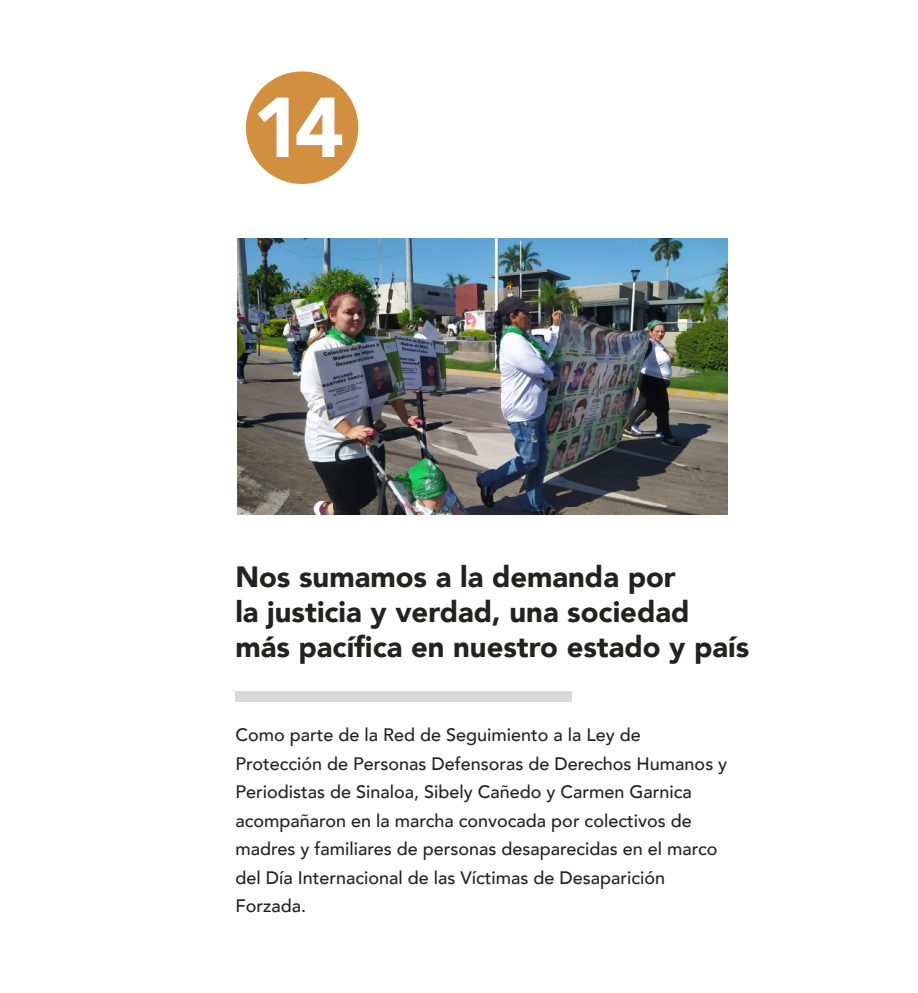
<style>
.page{position:relative;width:918px;height:993px;background:#fff}
.page>*{position:absolute;margin:0;border:0;box-sizing:border-box;transform-origin:0 0}
.t1{font:900 83.85px "Avenir";color:#fff}
.t2{font:900 29.25px/35px "Avenir";color:#222221}
.t3{font:500 18px/28.5px "Avenir";color:#222221}
</style>
<div class="page">
<div style="left:246px;top:71px;width:112px;height:113px;background:#d38f40;border-radius:50%"></div>
<div style="left:235px;top:691px;width:337px;height:10px;background:#d9d9d9"></div>
<img style="left:237px;top:238px;width:490px;height:276px">
<h1 class="t1" style="left:252px;top:56px;width:93px">14</h1>
<h2 class="t2" style="left:235px;top:558px;width:515px">Nos sumamos a la demanda por<br>la justicia y verdad, una sociedad más pacífica en nuestro estado y país</h2>
<p class="t3" style="left:235px;top:719px;width:493px">Como parte de la Red de Seguimiento a la Ley de Protección de Personas Defensoras de Derechos Humanos y Periodistas de Sinaloa, Sibely Cañedo y Carmen Garnica acompañaron en la marcha convocada por colectivos de madres y familiares de personas desaparecidas en el marco del Día Internacional de las Víctimas de Desaparición Forzada.</p>
</div>
